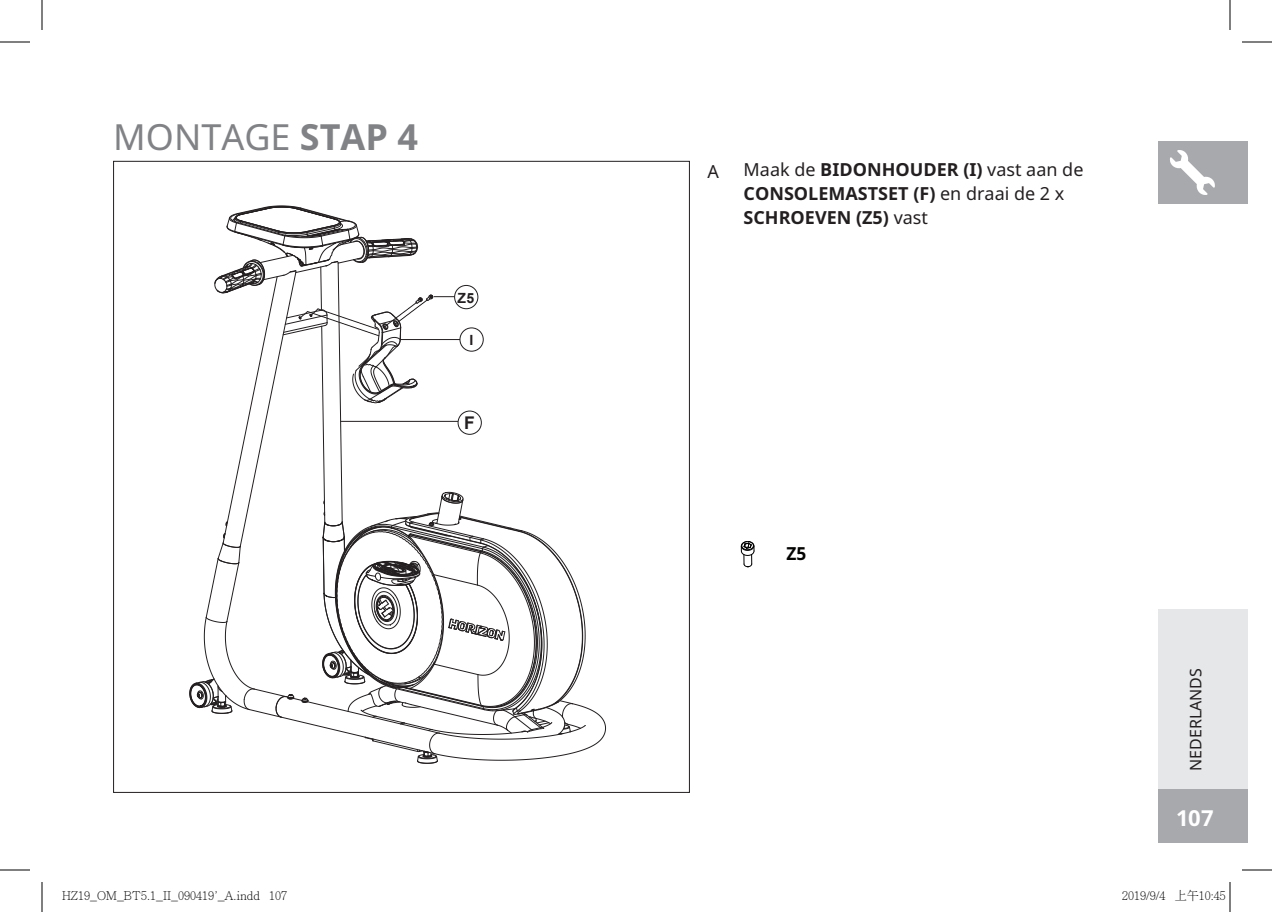
<style>
.page{position:relative;width:1272px;height:912px;background:#fff}
.page>*{position:absolute;margin:0;border:0;box-sizing:border-box;transform-origin:0 0}
.t1{font:36px "Noto Sans";color:#808285}
.t2{font:700 22px "Noto Sans";color:#fff}
.t3{font:700 18px/24px "Noto Sans";color:#231f20}
.t4{font:700 18px "Noto Sans";color:#040503;scale:.96 1}
.t5{font:18px "Noto Sans";color:#231f20}
.t6{font:700 17.6px "Arial";color:#231f20}
.t7{font:16px "Noto Sans";color:#231f20}
.t8{font:700 14px "Arial";color:#231f20}
.t9{font:300 12px "Adobe Ming Std";color:#000}
.s1{font-weight:700}
.s2{font-weight:400}
</style>
<div class="page">
<div style="left:1158px;top:789px;width:90px;height:54px;background:#a8a9ad"></div>
<div style="left:1158px;top:141px;width:90px;height:63px;background:#a8a9ad"></div>
<svg style="left:1170px;top:150px;width:45px;height:45px"></svg>
<div style="left:1158px;top:609px;width:90px;height:180px;background:#e6e7e9"></div>
<svg style="left:189px;top:206px;width:417px;height:558px"></svg>
<div style="left:455px;top:285px;width:23px;height:24px;background:#fff;border-radius:50%"></div>
<div style="left:454px;top:285px;width:24px;height:24px;border:1px solid #231f20;border-radius:50%"></div>
<div style="left:458px;top:411px;width:23px;height:23px;background:#fff;border-radius:50%"></div>
<div style="left:458px;top:411px;width:24px;height:24px;border:1px solid #231f20;border-radius:50%"></div>
<div style="left:460px;top:328px;width:23px;height:23px;background:#fff;border-radius:50%"></div>
<div style="left:460px;top:328px;width:23px;height:23px;border:1px solid #231f20;border-radius:50%"></div>
<svg style="left:741px;top:541px;width:14px;height:26px"></svg>
<hr style="left:0;top:42px;width:30px;height:1px;background:#000">
<hr style="left:1242px;top:42px;width:30px;height:1px;background:#000">
<hr style="left:0;top:870px;width:30px;height:1px;background:#000">
<hr style="left:1242px;top:870px;width:30px;height:1px;background:#000">
<hr style="left:42px;top:0;width:1px;height:30px;background:#000">
<hr style="left:42px;top:882px;width:1px;height:30px;background:#000">
<hr style="left:1230px;top:0;width:1px;height:30px;background:#000">
<hr style="left:1230px;top:882px;width:1px;height:30px;background:#000">
<h1 class="t1" style="left:113px;top:113px;width:306px">MONTAGE <span class="s1">STAP 4</span></h1>
<p class="t8" style="left:457px;top:289px;width:18px">Z5</p>
<p class="t8" style="left:470px;top:331px;width:5px">I</p>
<p class="t6" style="left:464px;top:411px;width:12px">F</p>
<p class="t5" style="left:708px;top:159px;width:13px">A</p>
<p class="t3" style="left:744px;top:157px;width:341px"><span class="s2">Maak de</span> BIDONHOUDER (I) <span class="s2">vast aan de<br></span>CONSOLEMASTSET (F) <span class="s2">en draai de 2 x<br></span>SCHROEVEN (Z5) <span class="s2">vast</span></p>
<p class="t4" style="left:787px;top:541px;width:22px">Z5</p>
<p class="t7" style="left:1185px;top:771px;width:104px;rotate:-90deg">NEDERLANDS</p>
<p class="t2" style="left:1176px;top:802px;width:39px">107</p>
<p class="t9" style="left:62px;top:889px;width:227px">HZ19_OM_BT5.1_II_090419'_A.indd 107</p>
<p class="t9" style="left:1122px;top:889px;width:105px">2019/9/4 上午10:45</p>
</div>
